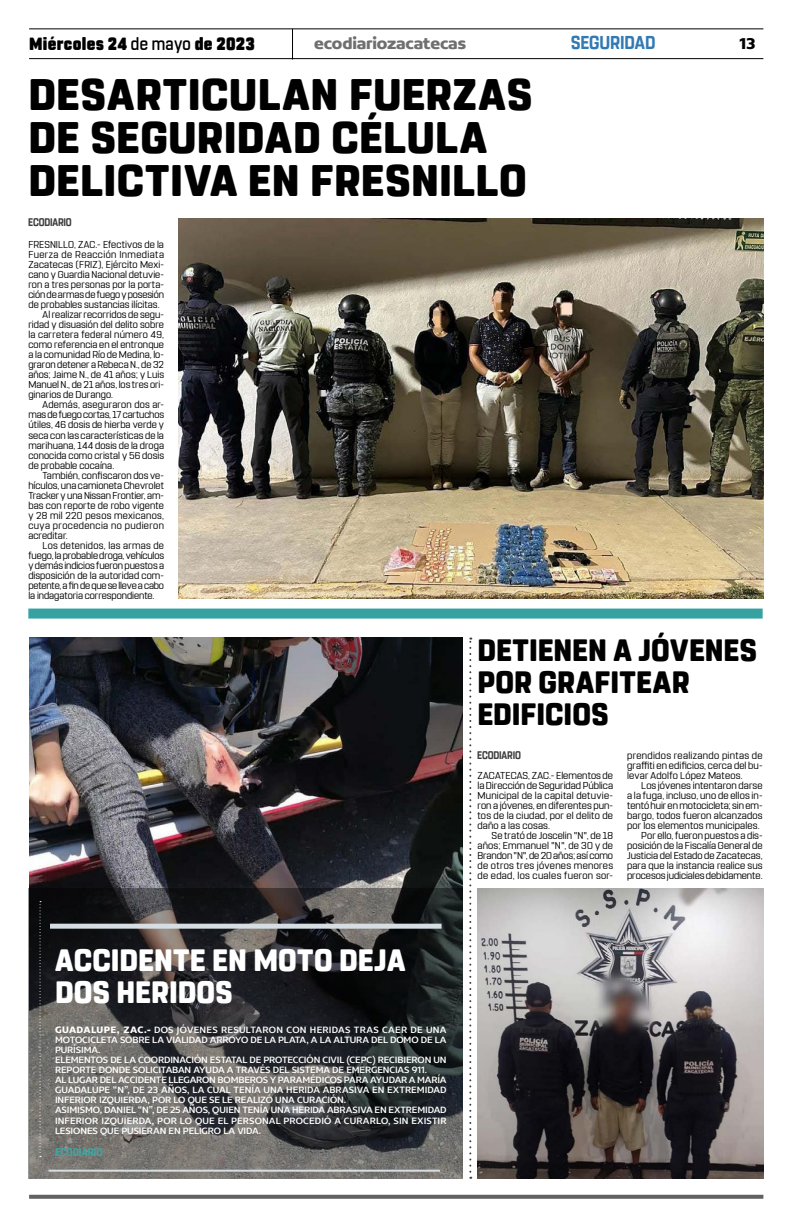
<style>
.page{position:relative;width:791px;height:1225px;background:#fff}
.page>*{position:absolute;margin:0;border:0;box-sizing:border-box;transform-origin:0 0}
.t1{font:800 44px/43px "Rohn Rounded";letter-spacing:.01em;color:#000}
.t2{font:800 30.8px/32px "Rohn Rounded";letter-spacing:.005em;color:#000;scale:.96 1}
.t3{font:800 30.8px/32px "Rohn Rounded";letter-spacing:.005em;color:#fff;scale:.96 1}
.t4{font:700 18.6px "Rohn Rounded";letter-spacing:-.01em;color:#327ab3;scale:.91 1}
.t5{font:900 17.6px "Rohn Rounded";letter-spacing:.02em;color:#000;scale:.91 1}
.t6{font:700 16.9px "Concord";letter-spacing:-.01em;color:#706f6f}
.t7{font:700 16.9px "Concord";color:#000}
.t8{font:700 11px "Rohn Rounded";letter-spacing:-.015em;color:#3d3d3d;scale:.86 1}
.t9{font:700 11px "Rohn Rounded";letter-spacing:.005em;color:#3ba8a6;scale:.91 1}
.t10{font:10px/10px "Rohn Rounded";letter-spacing:.005em;color:#000;text-align:justify}
.t11{font:10px/10px "Concord";letter-spacing:-.01em;color:#fff}
.t12{font:10px "Rohn Rounded";letter-spacing:-.015em;color:#000}
.t13{font:10px "Rohn Rounded";letter-spacing:.025em;color:#000}
.t14{font:10px "Rohn Rounded";letter-spacing:-.02em;color:#000}
.t15{font:10px "Rohn Rounded";letter-spacing:.04em;color:#000}
.t16{font:10px "Rohn Rounded";letter-spacing:.035em;color:#000}
.t17{font:10px "Rohn Rounded";letter-spacing:.03em;color:#000}
.s1{font-weight:500}
.s2{font-weight:700}
</style>
<div class="page">
<img style="left:29px;top:637px;width:434px;height:251px">
<svg style="left:29px;top:1194px;width:734px;height:4px;background:#7f7f7f"></svg>
<hr style="left:29px;top:28px;width:734px;height:1px;background:#000">
<hr style="left:29px;top:58px;width:734px;height:1px;background:#000">
<hr style="left:292px;top:29px;width:1px;height:31px;background:#000">
<div style="left:28px;top:608px;width:735px;height:10px;background:#36a1a1"></div>
<svg style="left:28px;top:888px;width:435px;height:290px;background:#404141"></svg>
<svg style="left:40px;top:901px;width:1px;height:256px"></svg>
<div style="left:50px;top:923px;width:392px;height:5px;background:#d6dee3"></div>
<hr style="left:49px;top:1169px;width:391px;height:2px;background:#d6dee3">
<svg style="left:469px;top:637px;width:2px;height:541px"></svg>
<img style="left:178px;top:218px;width:585px;height:380px">
<img style="left:477px;top:888px;width:286px;height:290px">
<h3 class="t5" style="left:29px;top:33px;width:250px">Miércoles 24 <span class="s1">de mayo</span> de 2023</h3>
<h3 class="t6" style="left:314px;top:33px;width:153px">ecodiariozacatecas</h3>
<h3 class="t4" style="left:571px;top:32px;width:95px">SEGURIDAD</h3>
<h3 class="t7" style="left:739px;top:33px;width:18px">13</h3>
<h1 class="t1" style="left:28px;top:74px;width:506px">DESARTICULAN FUERZAS<br>DE SEGURIDAD CÉLULA<br>DELICTIVA EN FRESNILLO</h1>
<p class="t8" style="left:28px;top:216px;width:52px">ECODIARIO</p>
<p class="t10" style="left:28px;top:240px;width:137px">FRESNILLO, ZAC.- Efectivos de la</p>
<p class="t15" style="left:28px;top:249px;width:137px">Fuerza de Reacción Inmediata</p>
<p class="t10" style="left:28px;top:260px;width:137px">Zacatecas (FRIZ), Ejército Mexi-</p>
<p class="t10" style="left:28px;top:270px;width:137px">cano y Guardia Nacional detuvie-</p>
<p class="t10" style="left:28px;top:280px;width:137px">ron a tres personas por la porta-</p>
<p class="t12" style="left:28px;top:289px;width:137px">ción de armas de fuego y posesión</p>
<p class="t10" style="left:28px;top:300px;width:133px">de probables sustancias ilícitas.</p>
<p class="t10" style="left:43px;top:310px;width:123px">Al realizar recorridos de segu-</p>
<p class="t10" style="left:28px;top:320px;width:137px">ridad y disuasión del delito sobre</p>
<p class="t13" style="left:28px;top:329px;width:137px">la carretera federal número 49,</p>
<p class="t10" style="left:28px;top:340px;width:137px">como referencia en el entronque</p>
<p class="t10" style="left:28px;top:350px;width:137px">a la comunidad Río de Medina, lo-</p>
<p class="t10" style="left:28px;top:360px;width:137px">graron detener a Rebeca N., de 32</p>
<p class="t10" style="left:28px;top:370px;width:137px">años; Jaime N., de 41 años; y Luis</p>
<p class="t10" style="left:28px;top:380px;width:137px">Manuel N., de 21 años, los tres ori-</p>
<p class="t10" style="left:28px;top:390px;width:86px">ginarios de Durango.</p>
<p class="t10" style="left:43px;top:400px;width:123px">Además, aseguraron dos ar-</p>
<p class="t12" style="left:28px;top:409px;width:137px">mas de fuego cortas, 17 cartuchos</p>
<p class="t10" style="left:28px;top:420px;width:137px">útiles, 46 dosis de hierba verde y</p>
<p class="t10" style="left:28px;top:430px;width:137px">seca con las características de la</p>
<p class="t10" style="left:28px;top:440px;width:137px">marihuana, 144 dosis de la droga</p>
<p class="t10" style="left:28px;top:450px;width:137px">conocida como cristal y 56 dosis</p>
<p class="t10" style="left:28px;top:460px;width:87px">de probable cocaína.</p>
<p class="t10" style="left:43px;top:470px;width:123px">También, confiscaron dos ve-</p>
<p class="t10" style="left:28px;top:480px;width:137px">hículos, una camioneta Chevrolet</p>
<p class="t10" style="left:28px;top:490px;width:137px">Tracker y una Nissan Frontier, am-</p>
<p class="t10" style="left:28px;top:500px;width:137px">bas con reporte de robo vigente</p>
<p class="t17" style="left:28px;top:509px;width:137px">y 28 mil 220 pesos mexicanos,</p>
<p class="t16" style="left:28px;top:519px;width:137px">cuya procedencia no pudieron</p>
<p class="t10" style="left:28px;top:530px;width:41px">acreditar.</p>
<p class="t13" style="left:43px;top:539px;width:123px">Los detenidos, las armas de</p>
<p class="t12" style="left:28px;top:549px;width:137px">fuego, la probable droga, vehículos</p>
<p class="t10" style="left:28px;top:560px;width:137px">y demás indicios fueron puestos a</p>
<p class="t10" style="left:28px;top:570px;width:137px">disposición de la autoridad com-</p>
<p class="t14" style="left:28px;top:579px;width:137px">petente, a fin de que se lleve a cabo</p>
<p class="t10" style="left:28px;top:590px;width:128px">la indagatoria correspondiente.</p>
<h2 class="t3" style="left:55px;top:944px;width:367px">ACCIDENTE EN MOTO DEJA<br>DOS HERIDOS</h2>
<p class="t11" style="left:55px;top:1025px;width:393px"><span class="s2">GUADALUPE, ZAC.-</span> DOS JÓVENES RESULTARON CON HERIDAS TRAS CAER DE UNA MOTOCICLETA SOBRE LA VIALIDAD ARROYO DE LA PLATA, A LA ALTURA DEL DOMO DE LA PURÍSIMA.<br>ELEMENTOS DE LA COORDINACIÓN ESTATAL DE PROTECCIÓN CIVIL (CEPC) RECIBIERON UN REPORTE DONDE SOLICITABAN AYUDA A TRAVÉS DEL SISTEMA DE EMERGENCIAS 911.<br>AL LUGAR DEL ACCIDENTE LLEGARON BOMBEROS Y PARAMÉDICOS PARA AYUDAR A MARÍA GUADALUPE “N”, DE 23 AÑOS, LA CUAL TENÍA UNA HERIDA ABRASIVA EN EXTREMIDAD INFERIOR IZQUIERDA, POR LO QUE SE LE REALIZÓ UNA CURACIÓN.<br>ASIMISMO, DANIEL “N”, DE 25 AÑOS, QUIEN TENÍA UNA HERIDA ABRASIVA EN EXTREMIDAD INFERIOR IZQUIERDA, POR LO QUE EL PERSONAL PROCEDIÓ A CURARLO, SIN EXISTIR LESIONES QUE PUSIERAN EN PELIGRO LA VIDA.</p>
<p class="t9" style="left:55px;top:1145px;width:54px">ECODIARIO</p>
<h2 class="t2" style="left:477px;top:634px;width:293px">DETIENEN A JÓVENES<br>POR GRAFITEAR<br>EDIFICIOS</h2>
<p class="t8" style="left:477px;top:748px;width:52px">ECODIARIO</p>
<p class="t10" style="left:627px;top:750px;width:137px">prendidos realizando pintas de graffiti en edificios, cerca del bu&shy;levar Adolfo López Mateos.</p>
<p class="t10" style="left:627px;top:780px;width:137px;text-align:right">Los jóvenes intentaron darse<br>a la fuga, incluso, uno de ellos in&shy;tentó huir en motocicleta; sin em&shy;bargo, todos fueron alcanzados por los elementos municipales.<br>Por ello, fueron puestos a dis&shy;posición de la Fiscalía General de<br>Justicia del Estado de Zacatecas, para que la instancia realice sus procesos judiciales debidamente.</p>
<p class="t10" style="left:477px;top:770px;width:137px">ZACATECAS, ZAC.- Elementos de la Dirección de Seguridad Pública Municipal de la capital detuvie&shy;ron a jóvenes, en diferentes pun&shy;tos de la ciudad, por el delito de daño a las cosas.</p>
<p class="t10" style="left:477px;top:830px;width:137px;text-indent:14px">Se trató de Joscelin "N", de 18 años; Emmanuel "N", de 30 y de Brandon "N", de 20 años; así como de otros tres jóvenes menores de edad, los cuales fueron sor-</p>
</div>
